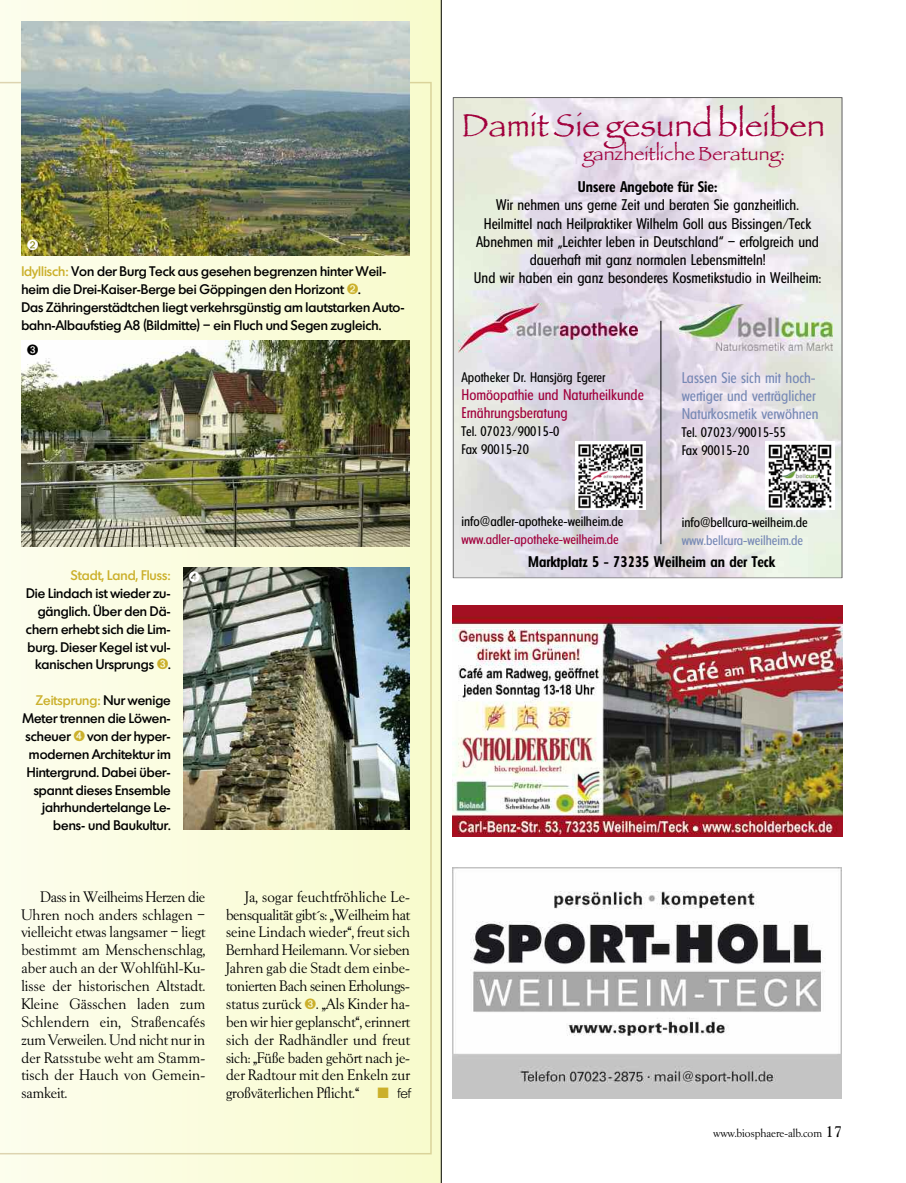
<style>
.page{position:relative;width:906px;height:1183px;background:#fff}
.page>*{position:absolute;margin:0;border:0;box-sizing:border-box;transform-origin:0 0}
.t1{font:33px "Papyrus";color:#a1003c}
.t2{font:19.5px "Papyrus";color:#a1003c}
.t3{font:15px/18px "Florida";color:#000;text-align:center}
.t4{font:15px/18px "Florida";color:#7789b5}
.t5{font:600 15px "Florida";color:#000}
.t6{font:15px/18px "Florida";color:#a1003c}
.t7{font:14.7px/17.9px "Goudx";letter-spacing:.01em;color:#000;text-align:justify}
.t8{font:500 13.5px/17.9px "Montreal";color:#000;text-align:right}
.t9{font:13.5px/18px "Florida";color:#000}
.t10{font:13.5px "Florida";color:#a1003c}
.t11{font:13.5px "Florida";color:#7789b5}
.t12{font:500 13.5px "Montreal";color:#cbb02b}
.t13{font:11.25px "Goudx";color:#000}
.s1{color:#cbb02b}
.s2{font-family:"Montreal";font-weight:300;font-size:13.5px}
.s3{font-weight:500;font-size:15px}
</style>
<div class="page">
<div style="left:0;top:0;width:441px;height:1182px;background:linear-gradient(to right,#fcfdec,#f7facb)"></div>
<img style="left:0;top:82px;width:432px;height:1072px">
<img style="left:184px;top:567px;width:226px;height:262px">
<hr style="left:441px;top:0;width:1px;height:1182px;background:#000">
<img style="left:21px;top:21px;width:389px;height:234px">
<img style="left:21px;top:340px;width:389px;height:206px">
<img style="left:454px;top:98px;width:387px;height:479px">
<img style="left:679px;top:304px;width:154px;height:46px">
<img style="left:458px;top:303px;width:179px;height:49px">
<hr style="left:660px;top:321px;width:1px;height:223px;background:#000">
<img style="left:576px;top:441px;width:69px;height:68px">
<img style="left:765px;top:441px;width:69px;height:68px">
<img style="left:453px;top:867px;width:389px;height:230px">
<img style="left:453px;top:605px;width:389px;height:230px">
<svg style="left:189px;top:570px;width:11px;height:11px"></svg>
<svg style="left:27px;top:344px;width:11px;height:11px"></svg>
<svg style="left:27px;top:240px;width:11px;height:10px"></svg>
<p class="t8" style="left:21px;top:263px;width:385px;text-align:left"><span class="s1">Idyllisch:</span> Von der Burg Teck aus gesehen begrenzen hinter Weil&shy;heim die Drei-Kaiser-Berge bei Göppingen den Horizont <span class="s1">➋</span>.<br>Das Zähringerstädtchen liegt verkehrsgünstig am lautstarken Auto&shy;bahn-Albaufstieg A8 (Bildmitte) – ein Fluch und Segen zugleich.</p>
<p class="t12" style="left:71px;top:567px;width:101px">Stadt, Land, Fluss:</p>
<p class="t8" style="left:26px;top:584px;width:146px">Die Lindach ist wieder zu&shy;gänglich. Über den Dä&shy;chern erhebt sich die Lim&shy;burg. Dieser Kegel ist vul&shy;kanischen Ursprungs <span class="s1">➌</span>.</p>
<p class="t8" style="left:23px;top:691px;width:150px"><span class="s1">Zeitsprung:</span> Nur wenige<br>Meter trennen die Löwen&shy;scheuer <span class="s1">➍</span> von der hyper&shy;modernen Architektur im<br>Hintergrund. Dabei über&shy;spannt dieses Ensemble jahrhundertelange Le&shy;bens- und Baukultur.</p>
<p class="t7" style="left:21px;top:887px;width:185px;text-indent:19px">Dass in Weilheims Herzen die Uhren noch anders schlagen – vielleicht etwas langsamer – liegt bestimmt am Menschenschlag, aber auch an der Wohlfühl-Ku&shy;lisse der historischen Altstadt.<br>Kleine Gässchen laden zum Schlendern ein, Straßencafés zum Verweilen. Und nicht nur in der Ratsstube weht am Stamm&shy;tisch der Hauch von Gemein&shy;samkeit.</p>
<p class="t7" style="left:226px;top:887px;width:186px;text-indent:19px">Ja, sogar feuchtfröhliche Le&shy;bensqualität gibt´s: „Weilheim hat seine Lindach wieder“, freut sich Bernhard Heilemann. Vor sieben Jahren gab die Stadt dem einbe&shy;tonierten Bach seinen Erholungs&shy;status zurück <span class="s1">➌</span>. „Als Kinder ha&shy;ben wir hier geplanscht“, erinnert sich der Radhändler und freut sich: „Füße baden gehört nach je&shy;der Radtour mit den Enkeln zur großväterlichen Pflicht.“ <span class="s1">■</span> <span class="s2">fef</span></p>
<h1 class="t1" style="left:461px;top:105px;width:365px">Damit Sie gesund bleiben</h1>
<h2 class="t2" style="left:583px;top:142px;width:204px">ganzheitliche Beratung:</h2>
<p class="t5" style="left:578px;top:178px;width:141px">Unsere Angebote für Sie:</p>
<p class="t3" style="left:474px;top:196px;width:349px">Wir nehmen uns gerne Zeit und beraten Sie ganzheitlich.<br>Heilmittel nach Heilpraktiker Wilhelm Goll aus Bissingen/Teck Abnehmen mit „Leichter leben in Deutschland“ – erfolgreich und dauerhaft mit ganz normalen Lebensmitteln!<br>Und wir haben ein ganz besonderes Kosmetikstudio in Weilheim:</p>
<p class="t9" style="left:461px;top:368px;width:145px">Apotheker Dr. Hansjörg Egerer</p>
<p class="t6" style="left:461px;top:385px;width:184px">Homöopathie und Naturheilkunde<br>Ernährungsberatung</p>
<p class="t9" style="left:461px;top:422px;width:100px">Tel. 07023/90015-0<br>Fax 90015-20</p>
<p class="t9" style="left:461px;top:512px;width:163px">info@adler-apotheke-weilheim.de</p>
<p class="t10" style="left:461px;top:531px;width:159px">www.adler-apotheke-weilheim.de</p>
<p class="t4" style="left:681px;top:369px;width:138px">Lassen Sie sich mit hoch&shy;wertiger und verträglicher<br>Naturkosmetik verwöhnen</p>
<p class="t9" style="left:681px;top:423px;width:106px">Tel. 07023/90015-55<br>Fax 90015-20</p>
<p class="t9" style="left:681px;top:513px;width:127px">info@bellcura-weilheim.de</p>
<p class="t11" style="left:681px;top:532px;width:123px">www.bellcura-weilheim.de</p>
<p class="t5" style="left:528px;top:553px;width:249px">Marktplatz 5 - 73235 Weilheim an der Teck</p>
<p class="t13" style="left:713px;top:1126px;width:130px">www.biosphaere-alb.com <span class="s3">17</span></p>
</div>
